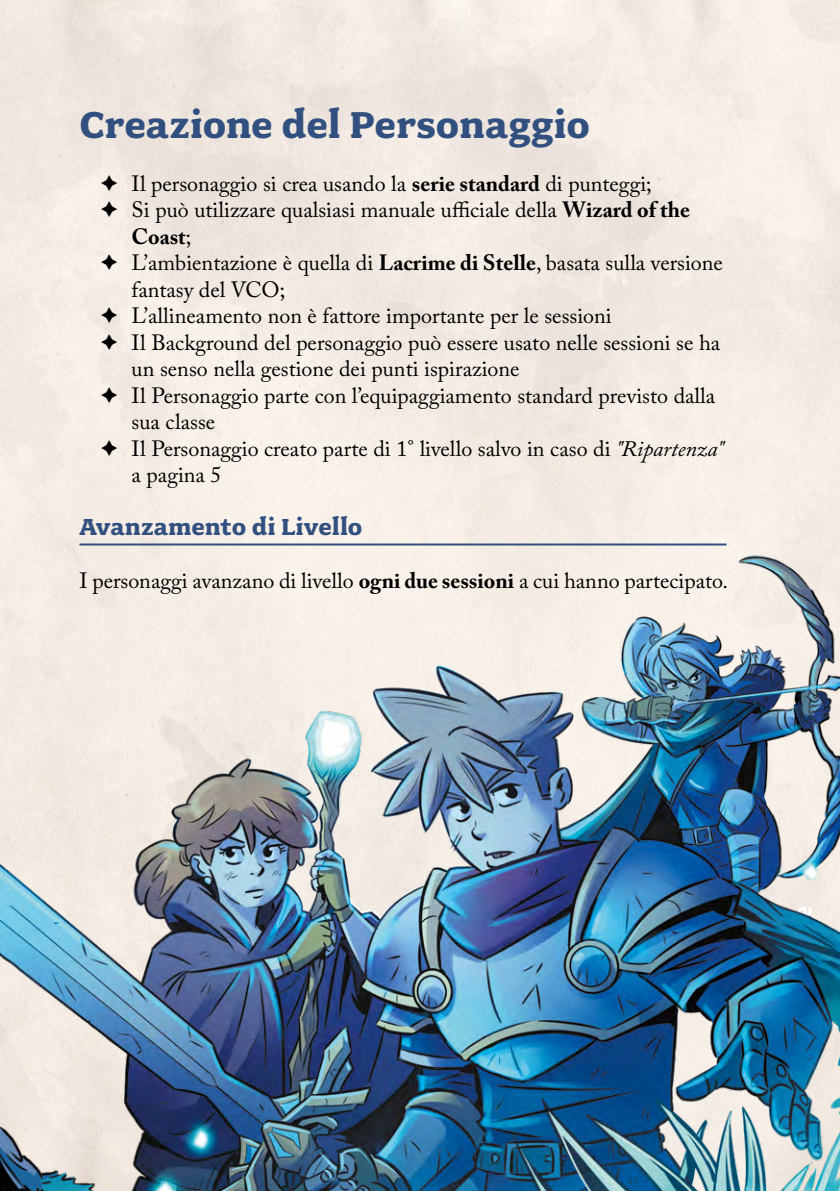
<style>
.page{position:relative;width:840px;height:1191px;background:#fff}
.page>*{position:absolute;margin:0;border:0;box-sizing:border-box;transform-origin:0 0}
.t1{font:700 42px "Fairplex Wide OT";letter-spacing:-.005em;color:#32507f}
.t2{font:700 26px "Fairplex Wide OT";letter-spacing:.005em;color:#32507f}
.t3{font:22px/26.4px "Adobe Caslon Pro";color:#000}
.s1{font-weight:700}
.s2{font-style:italic}
</style>
<div class="page">
<hr style="left:79px;top:543px;width:647px;height:2px;background:#32507f">
<img style="left:0;top:549px;width:839px;height:642px">
<svg style="left:101px;top:175px;width:16px;height:16px"></svg>
<svg style="left:101px;top:201px;width:16px;height:16px"></svg>
<svg style="left:101px;top:254px;width:16px;height:16px"></svg>
<svg style="left:101px;top:307px;width:16px;height:16px"></svg>
<svg style="left:101px;top:334px;width:16px;height:16px"></svg>
<svg style="left:101px;top:386px;width:16px;height:17px"></svg>
<svg style="left:101px;top:439px;width:16px;height:17px"></svg>
<h1 class="t1" style="left:79px;top:101px;width:511px">Creazione del Personaggio</h1>
<p class="t3" style="left:131px;top:170px;width:592px">Il personaggio si crea usando la <span class="s1">serie standard</span> di punteggi;<br>Si può utilizzare qualsiasi manuale ufficiale della <span class="s1">Wizard of the Coast</span>;<br>L’ambientazione è quella di <span class="s1">Lacrime di Stelle</span>, basata sulla versione fantasy del VCO;<br>L’allineamento non è fattore importante per le sessioni<br>Il Background del personaggio può essere usato nelle sessioni se ha un senso nella gestione dei punti ispirazione<br>Il Personaggio parte con l’equipaggiamento standard previsto dalla sua classe<br>Il Personaggio creato parte di 1° livello salvo in caso di <span class="s2">"Ripartenza" </span>a pagina 5</p>
<p class="t2" style="left:79px;top:512px;width:284px">Avanzamento di Livello</p>
<p class="t3" style="left:79px;top:567px;width:649px">I personaggi avanzano di livello <span class="s1">ogni due sessioni</span> a cui hanno partecipato.</p>
</div>
